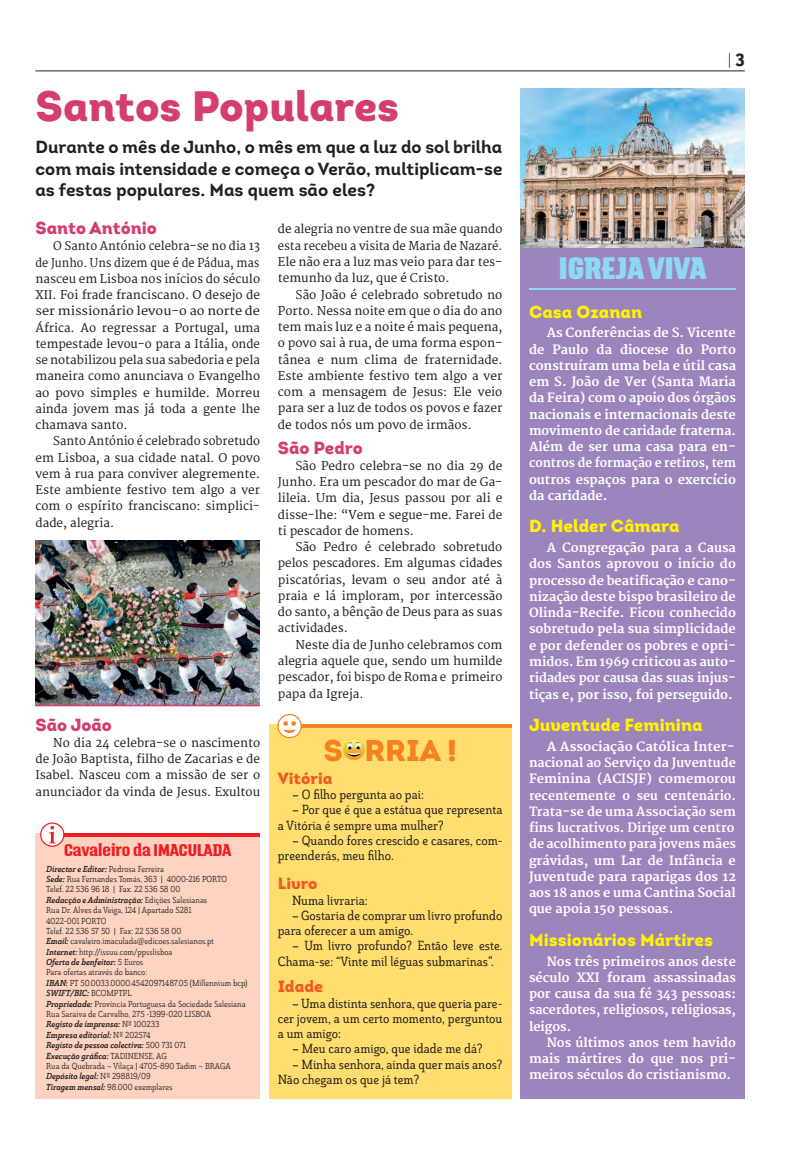
<style>
.page{position:relative;width:798px;height:1152px;background:#fff}
.page>*{position:absolute;margin:0;border:0;box-sizing:border-box;transform-origin:0 0}
.t1{font:42.5px "Intro Black Alt";color:#d33d71}
.t2{font:900 30px "Intro";color:#f58220}
.t3{font:900 27.5px "Triump";color:#8dd7f7}
.t4{font:17.5px/21.2px "Intro Bold Alt";color:#231f20;text-align:justify}
.t5{font:17.5px "Intro Black Alt";color:#fff101}
.t6{font:17.5px "Intro Black Alt";color:#d33d71}
.t7{font:17.5px "Grn D Con Bla";color:#231f20}
.t8{font:16.25px "Intro Black Alt";color:#f15921}
.t9{font:700 15px "Triump";color:#ee1d23}
.t10{font:13.12px/15.2px "Grn D Con Med";color:#231f20}
.t11{font:700 12.5px/16.2px "Merriweather";color:#fff;text-align:justify}
.t12{font:11.88px/16.2px "Merriweather";color:#231f20;text-align:justify}
.t13{font:11.88px/16.2px "Merriweather";color:#231f20;text-align:justify;scale:.96 1}
.t14{font:8.62px/10.4px "Grn D Con Reg";color:#231f20}
.t15{font:8.62px/10.4px "Grn D Con Bol It";color:#231f20}
.s1{font-family:"Grn D Con Reg"}
.s2{font-family:"Grn D Con Bol It"}
</style>
<div class="page">
<div style="left:269px;top:724px;width:242px;height:374px;background:#ffde6f"></div>
<hr style="left:301px;top:724px;width:210px;height:4px;background:#f58220">
<svg style="left:278px;top:714px;width:23px;height:23px"></svg>
<div style="left:277px;top:714px;width:25px;height:24px;border:1px solid #f58220;border-radius:50%"></div>
<svg style="left:282px;top:721px;width:15px;height:12px"></svg>
<svg style="left:343px;top:738px;width:22px;height:22px"></svg>
<svg style="left:346px;top:739px;width:16px;height:17px"></svg>
<div style="left:520px;top:248px;width:224px;height:850px;background:#9c85bd"></div>
<div style="left:35px;top:833px;width:225px;height:265px;background:#fcd2c0"></div>
<hr style="left:35px;top:71px;width:709px;height:1px;background:#231f20">
<hr style="left:63px;top:833px;width:197px;height:3px;background:#ee1d23">
<svg style="left:41px;top:823px;width:23px;height:23px"></svg>
<div style="left:40px;top:822px;width:24px;height:25px;border:1px solid #ee1d23;border-radius:50%"></div>
<svg style="left:49px;top:826px;width:7px;height:17px"></svg>
<img style="left:520px;top:89px;width:224px;height:159px">
<hr style="left:529px;top:288px;width:206px;height:2px;background:#8dd7f7">
<svg style="left:728px;top:53px;width:1px;height:15px"></svg>
<img style="left:35px;top:540px;width:225px;height:165px">
<hr style="left:35px;top:705px;width:225px;height:1px;background:#d33d71">
<h1 class="t1" style="left:35px;top:78px;width:365px">Santos Populares</h1>
<h3 class="t4" style="left:35px;top:136px;width:468px">Durante o mês de Junho, o mês em que a luz do sol brilha com mais intensidade e começa o Verão, multiplicam-se as festas populares. Mas quem são eles?</h3>
<h3 class="t6" style="left:35px;top:216px;width:123px">Santo António</h3>
<p class="t13" style="left:35px;top:238px;width:235px;text-indent:18px">O Santo António celebra-se no dia 13 de Junho. Uns dizem que é de Pádua, mas nasceu em Lisboa nos inícios do século XII. Foi frade franciscano. O desejo de ser missionário levou-o ao norte de África. Ao regressar a Portugal, uma tempestade levou-o para a Itália, onde se notabilizou pela sua sabedoria e pela maneira como anunciava o Evangelho ao povo simples e humilde. Morreu ainda jovem mas já toda a gente lhe chamava santo.</p>
<p class="t13" style="left:35px;top:433px;width:235px;text-indent:18px">Santo António é celebrado sobretudo em Lisboa, a sua cidade natal. O povo vem à rua para conviver alegremente.<br>Este ambiente festivo tem algo a ver com o espírito franciscano: simplici&shy;dade, alegria.</p>
<p class="t12" style="left:278px;top:222px;width:226px">de alegria no ventre de sua mãe quando esta recebeu a visita de Maria de Nazaré.<br>Ele não era a luz mas veio para dar tes&shy;temunho da luz, que é Cristo.</p>
<p class="t12" style="left:278px;top:287px;width:226px;text-indent:18px">São João é celebrado sobretudo no Porto. Nessa noite em que o dia do ano tem mais luz e a noite é mais pequena, o povo sai à rua, de uma forma espon&shy;tânea e num clima de fraternidade.<br>Este ambiente festivo tem algo a ver com a mensagem de Jesus: Ele veio para ser a luz de todos os povos e fazer de todos nós um povo de irmãos.</p>
<h3 class="t6" style="left:278px;top:436px;width:86px">São Pedro</h3>
<p class="t12" style="left:278px;top:458px;width:226px;text-indent:18px">São Pedro celebra-se no dia 29 de Junho. Era um pescador do mar de Ga&shy;lileia. Um dia, Jesus passou por ali e disse-lhe: “Vem e segue-me. Farei de ti pescador de homens.</p>
<p class="t12" style="left:278px;top:539px;width:226px;text-indent:18px">São Pedro é celebrado sobretudo pelos pescadores. Em algumas cidades piscatórias, levam o seu andor até à praia e lá imploram, por intercessão do santo, a bênção de Deus para as suas actividades.</p>
<p class="t12" style="left:278px;top:637px;width:226px;text-indent:18px">Neste dia de Junho celebramos com alegria aquele que, sendo um humilde pescador, foi bispo de Roma e primeiro papa da Igreja.</p>
<h3 class="t6" style="left:35px;top:713px;width:78px">São João</h3>
<p class="t12" style="left:35px;top:735px;width:226px;text-indent:18px">No dia 24 celebra-se o nascimento de João Baptista, filho de Zacarias e de Isabel. Nasceu com a missão de ser o anunciador da vinda de Jesus. Exultou</p>
<p class="t9" style="left:64px;top:839px;width:169px">Cavaleiro da IMACULADA</p>
<p class="t15" style="left:46px;top:864px;width:119px">Director e Editor: <span class="s1">Pedrosa Ferreira</span></p>
<p class="t14" style="left:46px;top:874px;width:182px"><span class="s2">Sede:</span> Rua Fernandes Tomás, 363 | 4000-216 PORTO<br>Telef. 22 536 96 18 | Fax. 22 536 58 00</p>
<p class="t15" style="left:46px;top:895px;width:162px">Redacção e Administração: <span class="s1">Edições Salesianas</span></p>
<p class="t14" style="left:46px;top:905px;width:169px">Rua Dr. Alves da Veiga, 124 | Apartado 5281<br>4022-001 PORTO<br>Telef. 22 536 57 50 | Fax: 22 536 58 00<br><span class="s2">Email:</span> cavaleiro.imaculada@edicoes.salesianos.pt <span class="s2">Internet:</span> http://issuu.com/ppsslisboa</p>
<p class="t15" style="left:46px;top:957px;width:98px">Oferta de benfeitor: <span class="s1">5 Euros</span></p>
<p class="t14" style="left:46px;top:968px;width:202px">Para ofertas através do banco:<br><span class="s2">IBAN:</span> PT 50.0033.0000.45420971487.05 (Millennium bcp)</p>
<p class="t15" style="left:46px;top:988px;width:87px">SWIFT/BIC: <span class="s1">BCOMPTPL</span></p>
<p class="t14" style="left:46px;top:999px;width:201px"><span class="s2">Propriedade:</span> Província Portuguesa da Sociedade Salesiana<br>Rua Saraiva de Carvalho, 275 -1399-020 LISBOA</p>
<p class="t15" style="left:46px;top:1019px;width:141px">Registo de imprensa: <span class="s1">Nº 100233<br></span>Empresa editorial: <span class="s1">Nº 202574<br></span>Registo de pessoa colectiva: <span class="s1">500 731 071<br></span>Execução gráfica: <span class="s1">TADINENSE, AG</span></p>
<p class="t14" style="left:46px;top:1061px;width:186px">Rua da Quebrada – Vilaça | 4705-890 Tadim – BRAGA</p>
<p class="t15" style="left:46px;top:1071px;width:106px">Depósito legal: <span class="s1">Nº 298819/09</span></p>
<p class="t14" style="left:46px;top:1082px;width:128px"><span class="s2">Tiragem mensal:</span> 98.000 exemplares</p>
<h2 class="t2" style="left:323px;top:730px;width:135px">S RRIA !</h2>
<h3 class="t8" style="left:278px;top:767px;width:56px">Vitória</h3>
<p class="t10" style="left:292px;top:788px;width:133px">– O filho pergunta ao pai:</p>
<p class="t10" style="left:278px;top:803px;width:226px;text-indent:14px">– Por que é que a estátua que representa a Vitória é sempre uma mulher?</p>
<p class="t10" style="left:278px;top:833px;width:226px;text-indent:14px">– Quando fores crescido e casares, com&shy;preenderás, meu filho.</p>
<h3 class="t8" style="left:278px;top:873px;width:41px">Livro</h3>
<p class="t10" style="left:292px;top:893px;width:77px">Numa livraria:</p>
<p class="t10" style="left:278px;top:908px;width:226px;text-indent:14px">– Gostaria de comprar um livro profundo para oferecer a um amigo.</p>
<p class="t10" style="left:278px;top:939px;width:226px;text-indent:14px">– Um livro profundo? Então leve este.<br>Chama-se: “Vinte mil léguas submarinas”.</p>
<h3 class="t8" style="left:278px;top:976px;width:47px">Idade</h3>
<p class="t10" style="left:278px;top:996px;width:226px;text-align:justify;text-indent:14px">– Uma distinta senhora, que queria pare&shy;cer jovem, a um certo momento, perguntou a um amigo:</p>
<p class="t10" style="left:292px;top:1042px;width:192px">– Meu caro amigo, que idade me dá?</p>
<p class="t10" style="left:278px;top:1057px;width:226px;text-indent:14px">– Minha senhora, ainda quer mais anos?<br>Não chegam os que já tem?</p>
<h3 class="t7" style="left:735px;top:49px;width:11px">3</h3>
<h3 class="t3" style="left:558px;top:248px;width:149px">IGREJA VIVA</h3>
<h3 class="t5" style="left:529px;top:300px;width:115px">Casa Ozanan</h3>
<p class="t11" style="left:529px;top:325px;width:208px;text-indent:18px">As Conferências de S. Vicente de Paulo da diocese do Porto construíram uma bela e útil casa em S. João de Ver (Santa Maria da Feira) com o apoio dos órgãos nacionais e internacionais deste movimento de caridade fraterna.<br>Além de ser uma casa para en&shy;contros de formação e retiros, tem outros espaços para o exercício da caridade.</p>
<h3 class="t5" style="left:529px;top:515px;width:152px">D. Helder Câmara</h3>
<p class="t11" style="left:529px;top:540px;width:208px;text-indent:18px">A Congregação para a Causa dos Santos aprovou o início do processo de beatificação e cano&shy;nização deste bispo brasileiro de Olinda-Recife. Ficou conhecido sobretudo pela sua simplicidade e por defender os pobres e opri&shy;midos. Em 1969 criticou as auto&shy;ridades por causa das suas injus&shy;tiças e, por isso, foi perseguido.</p>
<h3 class="t5" style="left:529px;top:713px;width:175px">Juventude Feminina</h3>
<p class="t11" style="left:529px;top:738px;width:208px;text-align:left;text-indent:18px">A Associação Católica Inter&shy;nacional ao Serviço da Juventude<br>Feminina (ACISJF) comemorou recentemente o seu centenário.<br>Trata-se de uma Associação sem fins lucrativos. Dirige um centro de acolhimento para jovens mães grávidas, um Lar de Infância e<br>Juventude para raparigas dos 12 aos 18 anos e uma Cantina Social que apoia 150 pessoas.</p>
<h3 class="t5" style="left:529px;top:928px;width:185px">Missionários Mártires</h3>
<p class="t11" style="left:529px;top:953px;width:208px;text-indent:18px">Nos três primeiros anos deste século XXI foram assassinadas por causa da sua fé 343 pessoas: sacerdotes, religiosos, religiosas, leigos.</p>
<p class="t11" style="left:529px;top:1035px;width:208px;text-indent:18px">Nos últimos anos tem havido mais mártires do que nos pri&shy;meiros séculos do cristianismo.</p>
</div>
